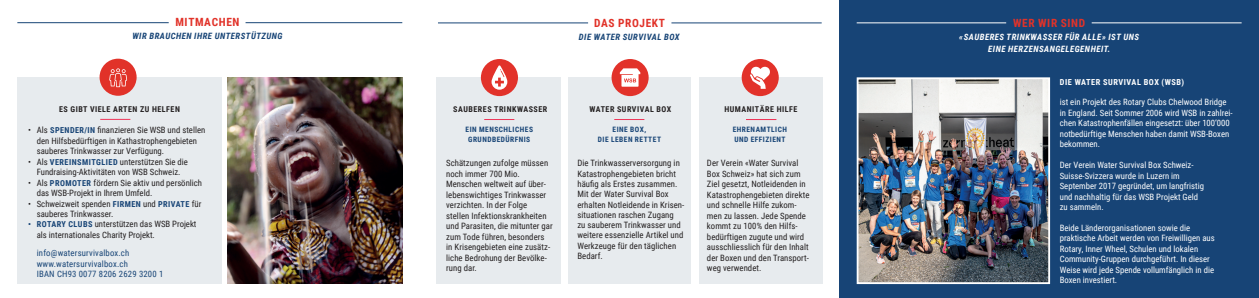
<style>
.page{position:relative;width:1259px;height:298px;background:#fff}
.page>*{position:absolute;margin:0;border:0;box-sizing:border-box;transform-origin:0 0}
.t1{font:700 11.3px "Roboto Condensed";letter-spacing:.055em;color:#e13229}
.t2{font:8.7px/10.5px "Roboto Condensed";letter-spacing:.005em;color:#231f20}
.t3{font:8.7px/10.4px "Roboto Condensed";color:#fff}
.t4{font:8.7px/10.3px "Roboto Condensed";letter-spacing:.02em;color:#174476}
.t5{font:italic 700 8.7px/11.3px "Roboto Condensed";letter-spacing:.055em;color:#fff;text-align:center}
.t6{font:italic 700 8.7px "Roboto Condensed";letter-spacing:.055em;color:#174476}
.t7{font:700 8.3px "Roboto Condensed";letter-spacing:.065em;color:#fff}
.t8{font:700 8px "Roboto Condensed";letter-spacing:.065em;color:#231f20}
.t9{font:700 7.4px/9.6px "Roboto Condensed";letter-spacing:.065em;color:#174476;text-align:center}
.s1{font-weight:700;font-size:8.2px;color:#174476}
</style>
<div class="page">
<div style="left:437px;top:78px;width:124px;height:206px;background:#e7ebee"></div>
<div style="left:568px;top:78px;width:123px;height:206px;background:#e7ebee"></div>
<div style="left:699px;top:78px;width:123px;height:206px;background:#e7ebee"></div>
<div style="left:741px;top:59px;width:38px;height:37px;background:#e2322a;border-radius:50%"></div>
<svg style="left:750px;top:66px;width:20px;height:23px"></svg>
<div style="left:481px;top:59px;width:37px;height:37px;background:#e2322a;border-radius:50%"></div>
<svg style="left:491px;top:65px;width:16px;height:25px"></svg>
<div style="left:611px;top:59px;width:37px;height:37px;background:#e2322a;border-radius:50%"></div>
<svg style="left:620px;top:68px;width:20px;height:19px"></svg>
<hr style="left:484px;top:119px;width:30px;height:1px;background:#ee3558">
<hr style="left:614px;top:119px;width:30px;height:1px;background:#ee3558">
<hr style="left:438px;top:23px;width:150px;height:1px;background:#174476">
<hr style="left:671px;top:23px;width:150px;height:1px;background:#174476">
<hr style="left:17px;top:22px;width:152px;height:1px;background:#174476">
<hr style="left:245px;top:22px;width:157px;height:1px;background:#174476">
<img style="left:228px;top:78px;width:174px;height:205px">
<div style="left:17px;top:77px;width:204px;height:207px;background:#e7ebee"></div>
<hr style="left:100px;top:119px;width:30px;height:1px;background:#ee3558">
<div style="left:100px;top:59px;width:37px;height:37px;background:#e13229;border-radius:50%"></div>
<svg style="left:109px;top:68px;width:18px;height:19px"></svg>
<div style="left:839px;top:0;width:420px;height:298px;background:#174476"></div>
<img style="left:859px;top:80px;width:188px;height:201px">
<div style="left:856px;top:77px;width:194px;height:207px;border:2px solid #fff"></div>
<hr style="left:856px;top:23px;width:150px;height:1px;background:#fff">
<hr style="left:1091px;top:23px;width:150px;height:1px;background:#fff">
<hr style="left:746px;top:119px;width:30px;height:1px;background:#ee3558">
<p class="t1" style="left:175px;top:14px;width:65px">MITMACHEN</p>
<p class="t6" style="left:132px;top:30px;width:152px">WIR BRAUCHEN IHRE UNTERSTÜTZUNG</p>
<p class="t8" style="left:59px;top:103px;width:122px">ES GIBT VIELE ARTEN ZU HELFEN</p>
<p class="t2" style="left:37px;top:125px;width:170px;text-indent:-9px">• Als <span class="s1">SPENDER/IN</span> finanzieren Sie WSB und stellen den Hilfsbedürftigen in Kathastrophengebieten sauberes Trinkwasser zur Verfügung.</p>
<p class="t2" style="left:28px;top:156px;width:161px;text-align:center">• Als <span class="s1">VEREINSMITGLIED</span> unterstützen Sie die<br>Fundraising-Aktivitäten von WSB Schweiz.</p>
<p class="t2" style="left:37px;top:177px;width:167px;text-indent:-9px">• Als <span class="s1">PROMOTER</span> fördern Sie aktiv und persönlich das WSB-Projekt in Ihrem Umfeld.</p>
<p class="t2" style="left:37px;top:198px;width:166px;text-indent:-9px">• Schweizweit spenden <span class="s1">FIRMEN</span> und <span class="s1">PRIVATE</span> für sauberes Trinkwasser.</p>
<p class="t2" style="left:37px;top:219px;width:161px;text-indent:-9px"><span class="s1">• ROTARY CLUBS</span> unterstützen das WSB Projekt als internationales Charity Projekt.</p>
<p class="t4" style="left:37px;top:247px;width:128px">info@watersurvivalbox.ch www.watersurvivalbox.ch<br>IBAN CH93 0077 8206 2629 3200 1</p>
<p class="t8" style="left:453px;top:103px;width:96px">SAUBERES TRINKWASSER</p>
<p class="t9" style="left:465px;top:124px;width:69px">EIN MENSCHLICHES<br>GRUNDBEDÜRFNIS</p>
<p class="t1" style="left:594px;top:15px;width:72px">DAS PROJEKT</p>
<p class="t6" style="left:579px;top:31px;width:102px">DIE WATER SURVIVAL BOX</p>
<p class="t8" style="left:589px;top:103px;width:83px">WATER SURVIVAL BOX</p>
<p class="t9" style="left:598px;top:124px;width:65px">EINE BOX,<br>DIE LEBEN RETTET</p>
<p class="t8" style="left:724px;top:103px;width:75px">HUMANITÄRE HILFE</p>
<p class="t9" style="left:733px;top:124px;width:56px;text-align:left">EHRENAMTLICH<br>UND EFFIZIENT</p>
<p class="t2" style="left:446px;top:158px;width:108px">Schätzungen zufolge müssen noch immer 700 Mio.<br>Menschen weltweit auf über&shy;lebenswichtiges Trinkwasser verzichten. In der Folge<br>stellen Infektionskrankheiten und Parasiten, die mitunter gar zum Tode führen, besonders in Krisengebieten eine zusätz&shy;liche Bedrohung der Bevölke&shy;rung dar.</p>
<p class="t2" style="left:577px;top:158px;width:108px">Die Trinkwasserversorgung in<br>Katastrophengebieten bricht häufig als Erstes zusammen.<br>Mit der Water Survival Box erhalten Notleidende in Krisen&shy;situationen raschen Zugang<br>zu sauberem Trinkwasser und weitere essenzielle Artikel und<br>Werkzeuge für den täglichen<br>Bedarf.</p>
<p class="t2" style="left:707px;top:158px;width:104px">Der Verein «Water Survival<br>Box Schweiz» hat sich zum<br>Ziel gesetzt, Notleidenden in<br>Katastrophengebieten direkte und schnelle Hilfe zukom&shy;men zu lassen. Jede Spende kommt zu 100% den Hilfs&shy;bedürftigen zugute und wird ausschliesslich für den Inhalt der Boxen und den Transport&shy;weg verwendet.</p>
<p class="t1" style="left:1013px;top:15px;width:73px">WER WIR SIND</p>
<p class="t5" style="left:959px;top:31px;width:181px">«SAUBERES TRINKWASSER FÜR ALLE» IST UNS<br>EINE HERZENSANGELEGENHEIT.</p>
<p class="t7" style="left:1060px;top:76px;width:126px">DIE WATER SURVIVAL BOX (WSB)</p>
<p class="t3" style="left:1059px;top:97px;width:174px">ist ein Projekt des Rotary Clubs Chelwood Bridge in England. Seit Sommer 2006 wird WSB in zahlrei&shy;chen Katastrophenfällen eingesetzt: über 100‘000 notbedürftige Menschen haben damit WSB-Boxen bekommen.</p>
<p class="t3" style="left:1059px;top:159px;width:146px">Der Verein Water Survival Box Schweiz-Suisse-Svizzera wurde in Luzern im September 2017 gegründet, um langfristig und nachhaltig für das WSB Projekt Geld zu sammeln.</p>
<p class="t3" style="left:1059px;top:222px;width:156px">Beide Länderorganisationen sowie die praktische Arbeit werden von Freiwilligen aus Rotary, Inner Wheel, Schulen und lokalen Community-Gruppen durchgeführt. In dieser Weise wird jede Spende vollumfänglich in die Boxen investiert.</p>
</div>
